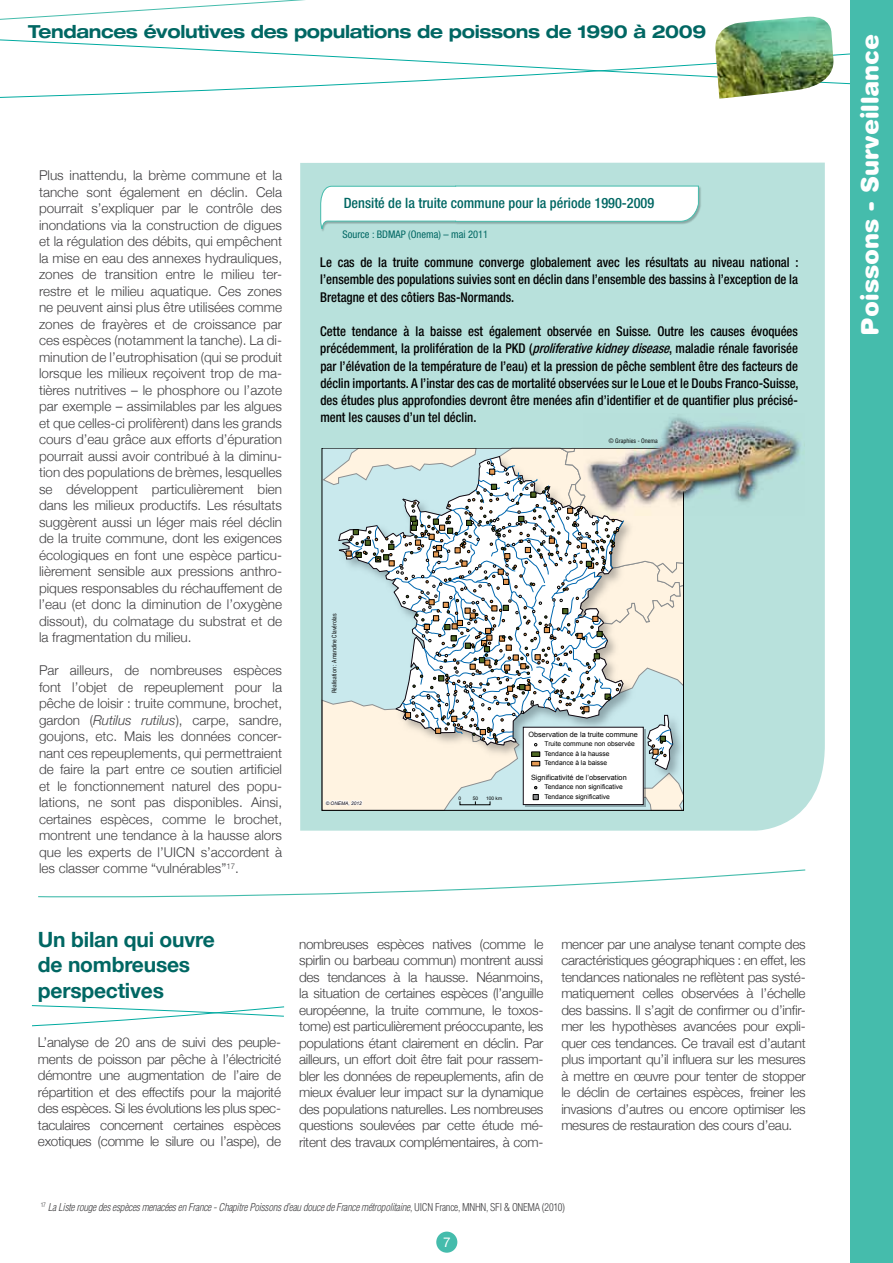
<style>
.page{position:relative;width:893px;height:1263px;background:#fff}
.page>*{position:absolute;margin:0;border:0;box-sizing:border-box;transform-origin:0 0}
.t1{font:900 24px "Helvetica Rounded";color:#fff}
.t2{font:700 21px/25.2px "Helvetica Neue";letter-spacing:-.01em;color:#006763}
.t3{font:700 expanded 18px "Helvetica Neue";letter-spacing:-.02em;color:#006763;scale:.95 1}
.t4{font:500 condensed 14.25px "Helvetica Neue";color:#006763}
.t5{font:300 13.5px/16.5px "Helvetica Neue";letter-spacing:-.02em;color:#414042;text-align:justify}
.t6{font:500 condensed 13.5px/17.2px "Helvetica Neue";color:#000;text-align:justify;scale:.95 1}
.t7{font:13.5px "Helvetica Neue";color:#fff}
.t8{font:italic 300 condensed 10.5px "Helvetica";letter-spacing:-.025em;color:#414042}
.t9{font:condensed 10.5px "Helvetica Neue";color:#006763}
.t10{font:7.35px "Arial";color:#000}
.t11{font:6.75px/9.4px "Arial";color:#000}
.t12{font:condensed 6px "Helvetica";color:#000}
.t13{font:italic 4.8px "Arial";color:#120c15}
.t14{font:4.8px "Arial";color:#000}
.s1{font-style:italic}
.s2{font-style:normal}
</style>
<div class="page">
<svg style="left:0;top:87px;width:296px;height:11px"></svg>
<svg style="left:30px;top:0;width:784px;height:17px"></svg>
<svg style="left:0;top:17px;width:850px;height:70px"></svg>
<div style="left:850px;top:0;width:43px;height:1263px;background:#45bcac"></div>
<div style="left:436px;top:1231px;width:21px;height:22px;background:#45bcac;border-radius:50%"></div>
<img style="left:714px;top:17px;width:121px;height:82px">
<div style="left:300px;top:163px;width:525px;height:668px;background:#b8e1dc"></div>
<svg style="left:324px;top:450px;width:357px;height:358px"></svg>
<svg style="left:320px;top:185px;width:379px;height:47px"></svg>
<svg style="left:32px;top:1005px;width:253px;height:21px"></svg>
<svg style="left:38px;top:869px;width:768px;height:29px"></svg>
<img style="left:584px;top:413px;width:220px;height:102px">
<h3 class="t3" style="left:28px;top:21px;width:716px">Tendances évolutives des populations de poissons de 1990 à 2009</h3>
<p class="t5" style="left:39px;top:167px;width:245px">Plus inattendu, la brème commune et la tanche sont également en déclin. Cela pourrait s’expliquer par le contrôle des inondations via la construction de digues et la régulation des débits, qui empêchent la mise en eau des annexes hydrauliques, zones de transition entre le milieu ter&shy;restre et le milieu aquatique. Ces zones ne peuvent ainsi plus être utilisées comme zones de frayères et de croissance par ces espèces (notamment la tanche). La di&shy;minution de l’eutrophisation (qui se produit lorsque les milieux reçoivent trop de ma&shy;tières nutritives – le phosphore ou l’azote par exemple – assimilables par les algues et que celles-ci prolifèrent) dans les grands cours d’eau grâce aux efforts d’épuration pourrait aussi avoir contribué à la diminu&shy;tion des populations de brèmes, lesquelles se développent particulièrement bien dans les milieux productifs. Les résultats suggèrent aussi un léger mais réel déclin de la truite commune, dont les exigences écologiques en font une espèce particu&shy;lièrement sensible aux pressions anthro&shy;piques responsables du réchauffement de l’eau (et donc la diminution de l’oxygène dissout), du colmatage du substrat et de la fragmentation du milieu.</p>
<p class="t5" style="left:39px;top:662px;width:245px">Par ailleurs, de nombreuses espèces font l’objet de repeuplement pour la pêche de loisir : truite commune, brochet, gardon (<span class="s1">Rutilus rutilus</span>), carpe, sandre, goujons, etc. Mais les données concer&shy;nant ces repeuplements, qui permettraient de faire la part entre ce soutien artificiel et le fonctionnement naturel des popu&shy;lations, ne sont pas disponibles. Ainsi, certaines espèces, comme le brochet, montrent une tendance à la hausse alors que les experts de l’UICN s’accordent à les classer comme “vulnérables”<sup>17</sup>.</p>
<p class="t4" style="left:344px;top:195px;width:312px">Densité de la truite commune pour la période 1990-2009</p>
<p class="t9" style="left:343px;top:228px;width:147px">Source : BDMAP (Onema) – mai 2011</p>
<p class="t6" style="left:320px;top:254px;width:505px">Le cas de la truite commune converge globalement avec les résultats au niveau national : l’ensemble des populations suivies sont en déclin dans l’ensemble des bassins à l’exception de la Bretagne et des côtiers Bas-Normands.</p>
<p class="t6" style="left:320px;top:323px;width:505px">Cette tendance à la baisse est également observée en Suisse. Outre les causes évoquées précédemment, la prolifération de la PKD (<span class="s1">proliferativekidneydisease</span>, maladie rénale favorisée par l’élévation de la température de l’eau) et la pression de pêche semblent être des facteurs de déclin importants. A l’instar des cas de mortalité observées sur le Loue et le Doubs Franco-Suisse, des études plus approfondies devront être menées afin d’identifier et de quantifier plus précisé&shy;ment les causes d’un tel déclin.</p>
<p class="t12" style="left:330px;top:693px;width:81px;rotate:-90deg">Réalisation : Amandine Clavérolas</p>
<p class="t13" style="left:326px;top:800px;width:38px">© ONEMA, 2012</p>
<p class="t12" style="left:609px;top:437px;width:50px">© Graphies - Onema</p>
<p class="t14" style="left:459px;top:795px;width:4px">0</p>
<p class="t14" style="left:473px;top:795px;width:7px">50</p>
<p class="t14" style="left:486px;top:795px;width:17px">100 km</p>
<p class="t10" style="left:529px;top:730px;width:111px">Observation de la truite commune</p>
<p class="t11" style="left:544px;top:739px;width:92px">Truite commune non observée</p>
<p class="t11" style="left:544px;top:782px;width:80px">Tendance non significative</p>
<p class="t11" style="left:544px;top:749px;width:67px">Tendance à la hausse<br>Tendance à la baisse</p>
<p class="t10" style="left:531px;top:773px;width:97px">Significativité de l’observation</p>
<p class="t11" style="left:544px;top:792px;width:67px">Tendance significative</p>
<h2 class="t2" style="left:38px;top:926px;width:178px">Un bilan qui ouvre de nombreuses perspectives</h2>
<p class="t5" style="left:38px;top:1034px;width:245px">L’analyse de 20 ans de suivi des peuple&shy;ments de poisson par pêche à l’électricité démontre une augmentation de l’aire de répartition et des effectifs pour la majorité des espèces. Si les évolutions les plus spec&shy;taculaires concernent certaines espèces exotiques (comme le silure ou l’aspe), de</p>
<p class="t5" style="left:299px;top:935px;width:246px">nombreuses espèces natives (comme le spirlin ou barbeau commun) montrent aussi des tendances à la hausse. Néanmoins, la situation de certaines espèces (l’anguille européenne, la truite commune, le toxos&shy;tome) est particulièrement préoccupante, les populations étant clairement en déclin. Par ailleurs, un effort doit être fait pour rassem&shy;bler les données de repeuplements, afin de mieux évaluer leur impact sur la dynamique des populations naturelles. Les nombreuses questions soulevées par cette étude mé&shy;ritent des travaux complémentaires, à com-</p>
<p class="t5" style="left:561px;top:935px;width:246px">mencer par une analyse tenant compte des caractéristiques géographiques : en effet, les tendances nationales ne reflètent pas systé&shy;matiquement celles observées à l’échelle des bassins. Il s’agit de confirmer ou d’infir&shy;mer les hypothèses avancées pour expli&shy;quer ces tendances. Ce travail est d’autant plus important qu’il influera sur les mesures à mettre en œuvre pour tenter de stopper le déclin de certaines espèces, freiner les invasions d’autres ou encore optimiser les mesures de restauration des cours d’eau.</p>
<p class="t8" style="left:41px;top:1201px;width:526px"><sup>17</sup> La Liste rouge des espèces menacées en France - Chapitre Poissons d’eau douce de France métropolitaine<span class="s2">, UICN France, MNHN, SFI &amp; ONEMA (2010)</span></p>
<p class="t7" style="left:443px;top:1234px;width:9px">7</p>
<h1 class="t1" style="left:854px;top:336px;width:303px;rotate:-90deg">Poissons - Surveillance</h1>
</div>
